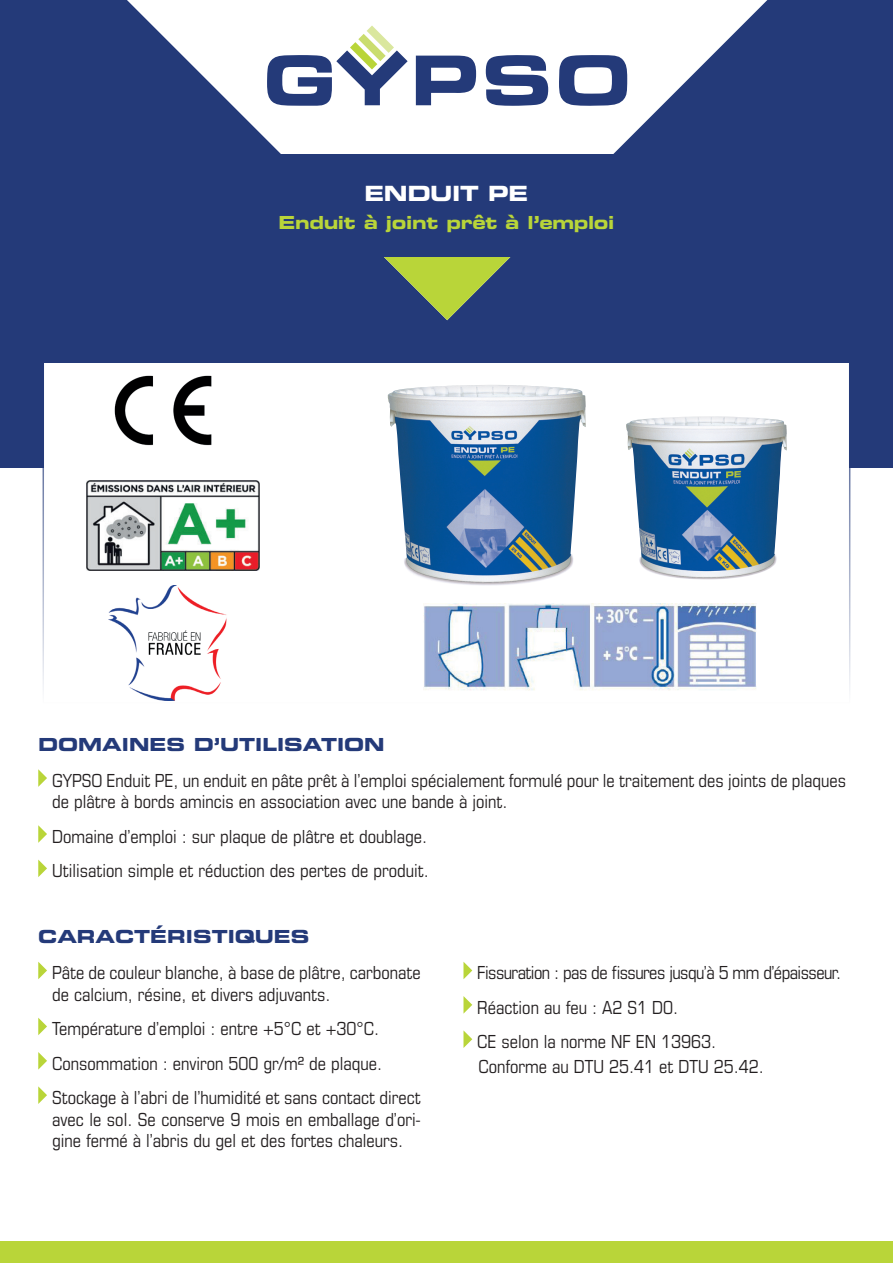
<style>
.page{position:relative;width:893px;height:1263px;background:#fff}
.page>*{position:absolute;margin:0;border:0;box-sizing:border-box;transform-origin:0 0}
.t1{font:21px "Eurostile Bold Extended Two";letter-spacing:-.02em;color:#fff}
.t2{font:condensed 18px/21.6px "Eurostile";color:#231f20}
.t3{font:condensed 18px "Eurostile";letter-spacing:-.03em;color:#231f20}
.t4{font:18px "Eurostile Bold Extended Two";color:#243a79}
.t5{font:18px "Eurostile Bold Extended Two";letter-spacing:-.02em;color:#b9d539}
</style>
<div class="page">
<div style="left:0;top:0;width:893px;height:468px;background:#243a79"></div>
<div style="left:0;top:1242px;width:893px;height:21px;background:#b9d539"></div>
<svg style="left:127px;top:0;width:640px;height:154px;fill:#fff"></svg>
<svg style="left:384px;top:257px;width:127px;height:63px"></svg>
<svg style="left:42px;top:363px;width:809px;height:338px"></svg>
<img style="left:423px;top:603px;width:334px;height:87px">
<img style="left:626px;top:416px;width:161px;height:164px">
<img style="left:102px;top:370px;width:136px;height:89px">
<img style="left:108px;top:586px;width:124px;height:114px">
<img style="left:87px;top:480px;width:172px;height:91px">
<svg style="left:38px;top:769px;width:9px;height:18px"></svg>
<svg style="left:38px;top:825px;width:9px;height:18px"></svg>
<svg style="left:38px;top:859px;width:9px;height:18px"></svg>
<svg style="left:38px;top:962px;width:9px;height:17px"></svg>
<svg style="left:38px;top:1018px;width:9px;height:17px"></svg>
<svg style="left:38px;top:1052px;width:9px;height:17px"></svg>
<svg style="left:38px;top:1086px;width:9px;height:18px"></svg>
<svg style="left:463px;top:962px;width:9px;height:17px"></svg>
<svg style="left:463px;top:996px;width:9px;height:18px"></svg>
<svg style="left:463px;top:1030px;width:9px;height:18px"></svg>
<svg style="left:416px;top:56px;width:60px;height:49px"></svg>
<svg style="left:486px;top:55px;width:62px;height:51px"></svg>
<svg style="left:559px;top:55px;width:68px;height:51px"></svg>
<svg style="left:267px;top:26px;width:141px;height:80px"></svg>
<p class="t1" style="left:365px;top:178px;width:165px">ENDUIT PE</p>
<p class="t5" style="left:278px;top:210px;width:337px">Enduit à joint prêt à l’emploi</p>
<p class="t4" style="left:38px;top:732px;width:348px">DOMAINES D’UTILISATION</p>
<p class="t2" style="left:52px;top:769px;width:796px">GYPSO Enduit PE, un enduit en pâte prêt à l’emploi spécialement formulé pour le traitement des joints de plaques de plâtre à bords amincis en association avec une bande à joint.</p>
<p class="t2" style="left:52px;top:825px;width:377px">Domaine d’emploi : sur plaque de plâtre et doublage.</p>
<p class="t2" style="left:52px;top:860px;width:378px">Utilisation simple et réduction des pertes de produit.</p>
<p class="t4" style="left:38px;top:924px;width:273px">CARACTÉRISTIQUES</p>
<p class="t2" style="left:52px;top:962px;width:370px">Pâte de couleur blanche, à base de plâtre, carbonate de calcium, résine, et divers adjuvants.</p>
<p class="t2" style="left:52px;top:1018px;width:328px">Température d’emploi : entre +5°C et +30°C.</p>
<p class="t2" style="left:52px;top:1052px;width:332px">Consommation : environ 500 gr/m² de plaque.</p>
<p class="t2" style="left:52px;top:1086px;width:370px;text-align:justify">Stockage à l’abri de l’humidité et sans contact direct avec le sol. Se conserve 9 mois en emballage d’ori&shy;gine fermé à l’abris du gel et des fortes chaleurs.</p>
<p class="t3" style="left:477px;top:962px;width:365px">Fissuration : pas de fissures jusqu’à 5 mm d’épaisseur.</p>
<p class="t2" style="left:477px;top:996px;width:202px">Réaction au feu : A2 S1 D0.</p>
<p class="t2" style="left:477px;top:1030px;width:240px">CE selon la norme NF EN 13963.</p>
<p class="t2" style="left:478px;top:1056px;width:287px">Conforme au DTU 25.41 et DTU 25.42.</p>
</div>
